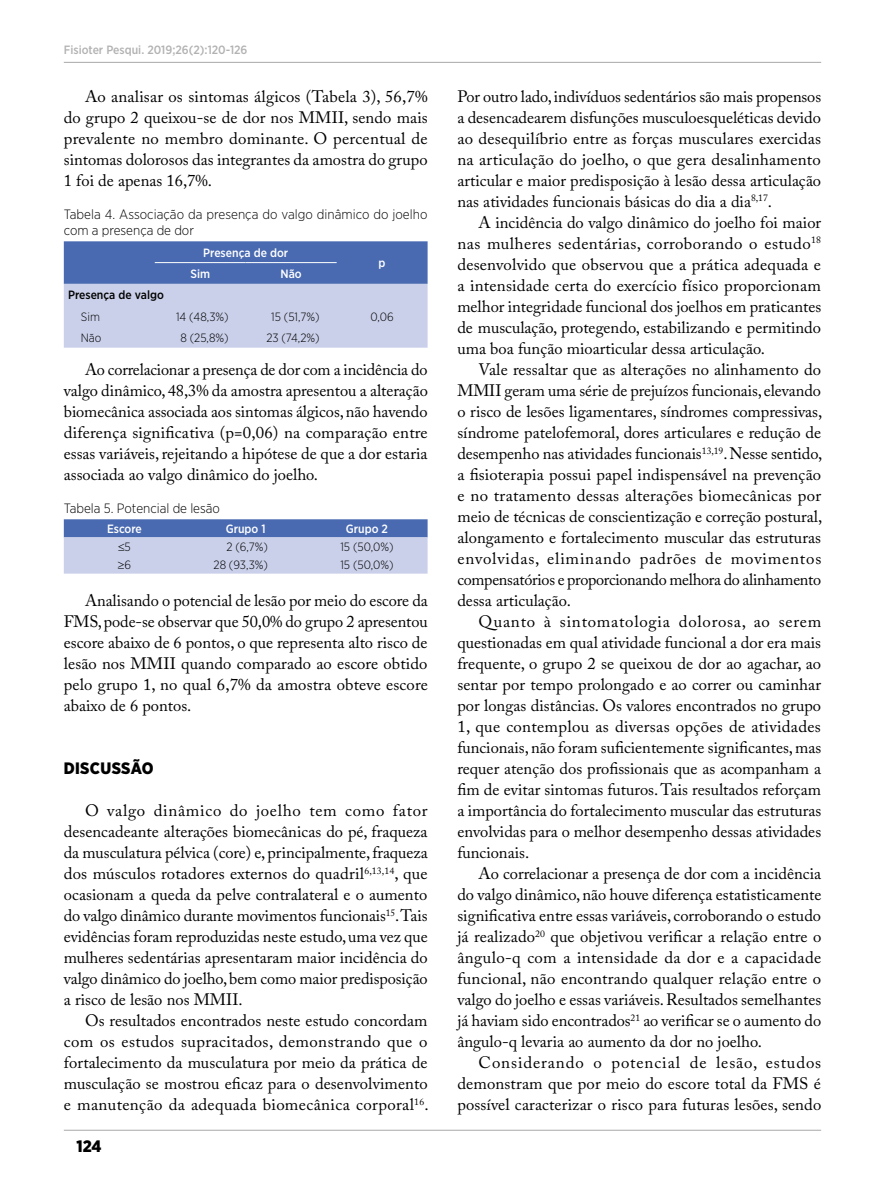
<style>
.page{position:relative;width:885px;height:1187px;background:#fff}
.page>*{position:absolute;margin:0;border:0;box-sizing:border-box;transform-origin:0 0}
.t1{font:16.5px/21px "Adobe Caslon Pro";color:#000;text-align:justify}
.t2{font:900 16.5px "Gotham Narrow";letter-spacing:.015em;color:#000}
.t3{font:300 13.5px/16.2px "Gotham Narrow";color:#000}
.t4{font:300 12px "Gotham Narrow";color:#000}
.t5{font:500 12px "Gotham Narrow";color:#fff}
.t6{font:500 12px "Gotham Narrow";color:#b3b2b2}
.t7{font:500 12px "Gotham Narrow";color:#000}
</style>
<div class="page">
<hr style="left:64px;top:62px;width:757px;height:1px;background:#b3b2b2">
<hr style="left:64px;top:1129px;width:757px;height:1px;background:#b3b2b2">
<svg style="left:64px;top:241px;width:363px;height:106px;background:#97a7d3"></svg>
<hr style="left:155px;top:262px;width:91px;height:1px;background:#fff">
<hr style="left:246px;top:262px;width:90px;height:1px;background:#fff">
<svg style="left:64px;top:519px;width:363px;height:54px;background:#a0aed7"></svg>
<p class="t6" style="left:64px;top:42px;width:185px">Fisioter Pesqui. 2019;26(2):120-126</p>
<p class="t1" style="left:64px;top:86px;width:365px;text-indent:21px">Ao analisar os sintomas álgicos (Tabela 3), 56,7% do grupo 2 queixou-se de dor nos MMII, sendo mais prevalente no membro dominante. O percentual de sintomas dolorosos das integrantes da amostra do grupo 1 foi de apenas 16,7%.</p>
<p class="t3" style="left:64px;top:206px;width:365px">Tabela 4. Associação da presença do valgo dinâmico do joelho com a presença de dor</p>
<p class="t5" style="left:203px;top:245px;width:86px">Presença de dor</p>
<p class="t5" style="left:378px;top:255px;width:8px">p</p>
<p class="t5" style="left:190px;top:266px;width:21px">Sim</p>
<p class="t5" style="left:280px;top:266px;width:23px">Não</p>
<p class="t7" style="left:68px;top:287px;width:97px">Presença de valgo</p>
<p class="t4" style="left:81px;top:309px;width:21px">Sim</p>
<p class="t4" style="left:176px;top:309px;width:54px">14 (48,3%)</p>
<p class="t4" style="left:271px;top:309px;width:50px">15 (51,7%)</p>
<p class="t4" style="left:370px;top:309px;width:25px">0,06</p>
<p class="t4" style="left:81px;top:330px;width:22px">Não</p>
<p class="t4" style="left:180px;top:330px;width:50px">8 (25,8%)</p>
<p class="t4" style="left:266px;top:330px;width:55px">23 (74,2%)</p>
<p class="t1" style="left:64px;top:359px;width:365px;text-indent:21px">Ao correlacionar a presença de dor com a incidência do valgo dinâmico, 48,3% da amostra apresentou a alteração biomecânica associada aos sintomas álgicos, não havendo diferença significativa (p=0,06) na comparação entre essas variáveis, rejeitando a hipótese de que a dor estaria associada ao valgo dinâmico do joelho.</p>
<p class="t3" style="left:64px;top:500px;width:158px">Tabela 5. Potencial de lesão</p>
<p class="t5" style="left:107px;top:521px;width:36px">Escore</p>
<p class="t5" style="left:226px;top:521px;width:41px">Grupo 1</p>
<p class="t5" style="left:346px;top:521px;width:44px">Grupo 2</p>
<p class="t4" style="left:118px;top:539px;width:14px">≤5</p>
<p class="t4" style="left:226px;top:539px;width:43px">2 (6,7%)</p>
<p class="t4" style="left:340px;top:539px;width:55px">15 (50,0%)</p>
<p class="t4" style="left:118px;top:557px;width:15px">≥6</p>
<p class="t4" style="left:213px;top:557px;width:56px">28 (93,3%)</p>
<p class="t4" style="left:340px;top:557px;width:55px">15 (50,0%)</p>
<p class="t1" style="left:64px;top:590px;width:365px;text-indent:21px">Analisando o potencial de lesão por meio do escore da FMS, pode-se observar que 50,0% do grupo 2 apresentou escore abaixo de 6 pontos, o que representa alto risco de lesão nos MMII quando comparado ao escore obtido pelo grupo 1, no qual 6,7% da amostra obteve escore abaixo de 6 pontos.</p>
<p class="t2" style="left:64px;top:757px;width:91px">DISCUSSÃO</p>
<p class="t1" style="left:64px;top:800px;width:365px;text-indent:21px">O valgo dinâmico do joelho tem como fator desencadeante alterações biomecânicas do pé, fraqueza da musculatura pélvica (core) e, principalmente, fraqueza dos músculos rotadores externos do quadril<sup>6,13,14</sup>, que ocasionam a queda da pelve contralateral e o aumento do valgo dinâmico durante movimentos funcionais<sup>15</sup>. Tais evidências foram reproduzidas neste estudo, uma vez que mulheres sedentárias apresentaram maior incidência do valgo dinâmico do joelho, bem como maior predisposição a risco de lesão nos MMII.</p>
<p class="t1" style="left:64px;top:1010px;width:366px;text-indent:21px">Os resultados encontrados neste estudo concordam com os estudos supracitados, demonstrando que o fortalecimento da musculatura por meio da prática de musculação se mostrou eficaz para o desenvolvimento e manutenção da adequada biomecânica corporal<sup>16</sup>.</p>
<p class="t2" style="left:77px;top:1135px;width:27px">124</p>
<p class="t1" style="left:457px;top:86px;width:365px">Por outro lado, indivíduos sedentários são mais propensos a desencadearem disfunções musculoesqueléticas devido ao desequilíbrio entre as forças musculares exercidas na articulação do joelho, o que gera desalinhamento articular e maior predisposição à lesão dessa articulação nas atividades funcionais básicas do dia a dia<sup>8,17</sup>.</p>
<p class="t1" style="left:457px;top:212px;width:365px;text-indent:21px">A incidência do valgo dinâmico do joelho foi maior nas mulheres sedentárias, corroborando o estudo<sup>18 </sup>desenvolvido que observou que a prática adequada e a intensidade certa do exercício físico proporcionam melhor integridade funcional dos joelhos em praticantes de musculação, protegendo, estabilizando e permitindo uma boa função mioarticular dessa articulação.</p>
<p class="t1" style="left:457px;top:359px;width:366px;text-indent:21px">Vale ressaltar que as alterações no alinhamento do MMII geram uma série de prejuízos funcionais, elevando o risco de lesões ligamentares, síndromes compressivas, síndrome patelofemoral, dores articulares e redução de desempenho nas atividades funcionais<sup>13,19</sup>. Nesse sentido, a fisioterapia possui papel indispensável na prevenção e no tratamento dessas alterações biomecânicas por meio de técnicas de conscientização e correção postural, alongamento e fortalecimento muscular das estruturas envolvidas, eliminando padrões de movimentos compensatórios e proporcionando melhora do alinhamento dessa articulação.</p>
<p class="t1" style="left:457px;top:611px;width:365px;text-indent:21px">Quanto à sintomatologia dolorosa, ao serem questionadas em qual atividade funcional a dor era mais frequente, o grupo 2 se queixou de dor ao agachar, ao sentar por tempo prolongado e ao correr ou caminhar por longas distâncias. Os valores encontrados no grupo 1, que contemplou as diversas opções de atividades funcionais, não foram suficientemente significantes, mas requer atenção dos profissionais que as acompanham a fim de evitar sintomas futuros. Tais resultados reforçam a importância do fortalecimento muscular das estruturas envolvidas para o melhor desempenho dessas atividades funcionais.</p>
<p class="t1" style="left:457px;top:863px;width:365px;text-indent:21px">Ao correlacionar a presença de dor com a incidência do valgo dinâmico, não houve diferença estatisticamente significativa entre essas variáveis, corroborando o estudo já realizado<sup>20</sup> que objetivou verificar a relação entre o ângulo-q com a intensidade da dor e a capacidade funcional, não encontrando qualquer relação entre o valgo do joelho e essas variáveis. Resultados semelhantes já haviam sido encontrados<sup>21</sup> ao verificar se o aumento do ângulo-q levaria ao aumento da dor no joelho.</p>
<p class="t1" style="left:457px;top:1052px;width:365px;text-indent:21px">Considerando o potencial de lesão, estudos demonstram que por meio do escore total da FMS é possível caracterizar o risco para futuras lesões, sendo</p>
</div>
